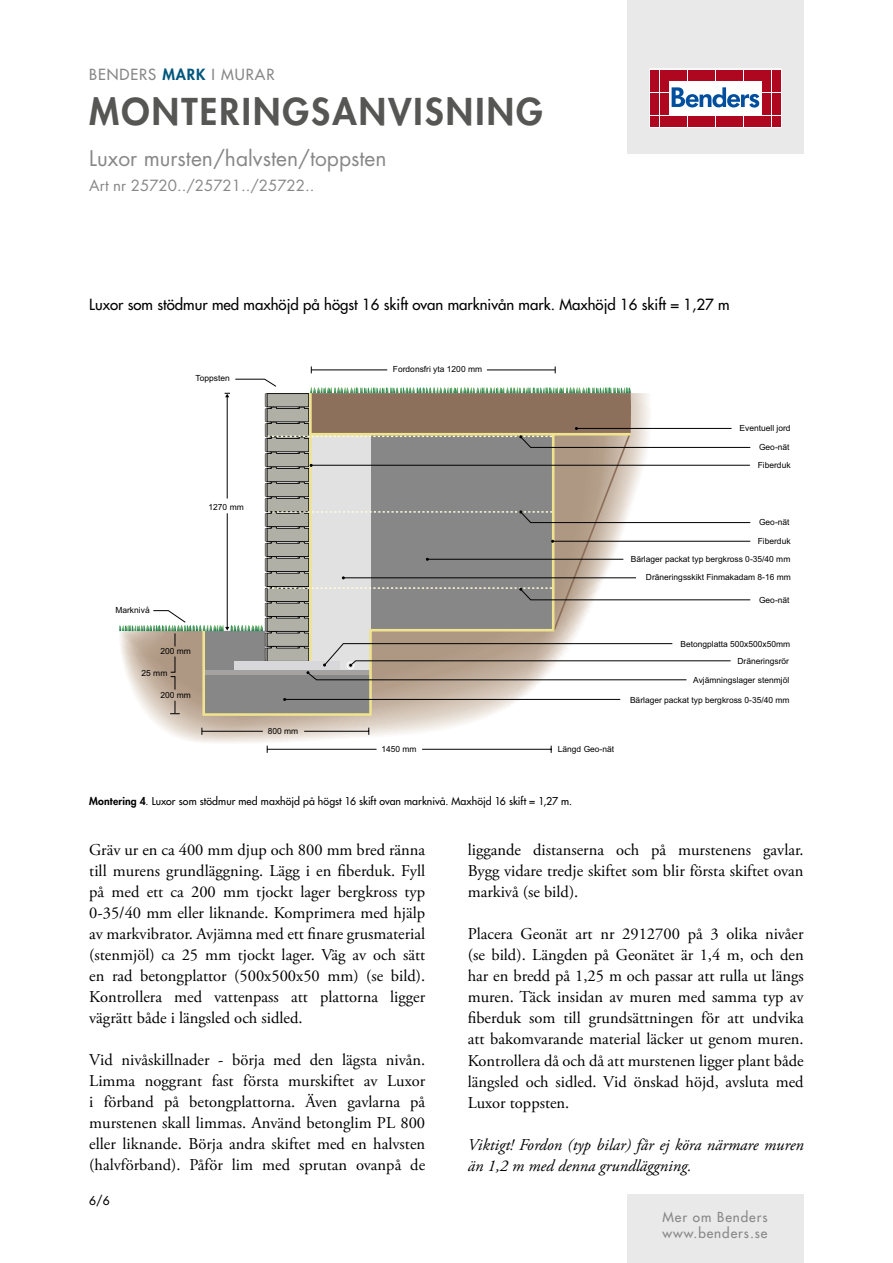
<style>
.page{position:relative;width:893px;height:1263px;background:#fff}
.page>*{position:absolute;margin:0;border:0;box-sizing:border-box;transform-origin:0 0}
.t1{font:800 36px "Futura Std";letter-spacing:.06em;color:#565655}
.t2{font:21px "Futura Std";color:#868786}
.t3{font:16.5px/21px "Adobe Garamond Pro";color:#000;text-align:justify}
.t4{font:italic 16.5px/21px "Adobe Garamond Pro";color:#000}
.t5{font:500 15px "Futura Std";color:#000}
.t6{font:15px "Futura Std";color:#868786}
.t7{font:500 15px "Futura Std";letter-spacing:.06em;color:#868786}
.t8{font:500 13.5px/16.2px "Futura Std";letter-spacing:.07em;color:#868786}
.t9{font:500 12px "Futura Std";color:#000}
.t10{font:500 10.5px "Futura Std";letter-spacing:.005em;color:#000}
.t11{font:8.4px/17.4px "Arial";color:#000;text-align:right}
.s1{font-weight:800;color:#00567b}
.s2{font-weight:800}
</style>
<div class="page">
<div style="left:627px;top:1195px;width:177px;height:68px;background:#e9e9e9"></div>
<div style="left:627px;top:0;width:177px;height:153px;background:#e9e9e9"></div>
<svg style="left:649px;top:69px;width:132px;height:59px;background:#eac2c8"></svg>
<div style="left:651px;top:70px;width:8px;height:10px;background:#ae071f"></div>
<div style="left:660px;top:70px;width:8px;height:10px;background:#ae071f"></div>
<div style="left:651px;top:81px;width:8px;height:11px;background:#ae071f"></div>
<div style="left:660px;top:81px;width:8px;height:11px;background:#ae071f"></div>
<div style="left:651px;top:93px;width:8px;height:10px;background:#ae071f"></div>
<div style="left:660px;top:93px;width:8px;height:10px;background:#ae071f"></div>
<div style="left:651px;top:104px;width:8px;height:11px;background:#ae071f"></div>
<div style="left:660px;top:104px;width:8px;height:11px;background:#ae071f"></div>
<div style="left:651px;top:116px;width:8px;height:10px;background:#ae071f"></div>
<div style="left:660px;top:116px;width:8px;height:10px;background:#ae071f"></div>
<div style="left:669px;top:70px;width:8px;height:10px;background:#ae071f"></div>
<div style="left:679px;top:70px;width:8px;height:10px;background:#ae071f"></div>
<div style="left:688px;top:70px;width:8px;height:10px;background:#ae071f"></div>
<div style="left:697px;top:70px;width:9px;height:10px;background:#ae071f"></div>
<div style="left:707px;top:70px;width:8px;height:10px;background:#ae071f"></div>
<div style="left:716px;top:70px;width:8px;height:10px;background:#ae071f"></div>
<div style="left:725px;top:70px;width:9px;height:10px;background:#ae071f"></div>
<div style="left:735px;top:70px;width:8px;height:10px;background:#ae071f"></div>
<div style="left:744px;top:70px;width:8px;height:10px;background:#ae071f"></div>
<div style="left:753px;top:70px;width:9px;height:10px;background:#ae071f"></div>
<div style="left:669px;top:116px;width:8px;height:10px;background:#ae071f"></div>
<div style="left:679px;top:116px;width:8px;height:10px;background:#ae071f"></div>
<div style="left:688px;top:116px;width:8px;height:10px;background:#ae071f"></div>
<div style="left:697px;top:116px;width:9px;height:10px;background:#ae071f"></div>
<div style="left:707px;top:116px;width:8px;height:10px;background:#ae071f"></div>
<div style="left:716px;top:116px;width:8px;height:10px;background:#ae071f"></div>
<div style="left:725px;top:116px;width:9px;height:10px;background:#ae071f"></div>
<div style="left:735px;top:116px;width:8px;height:10px;background:#ae071f"></div>
<div style="left:744px;top:116px;width:8px;height:10px;background:#ae071f"></div>
<div style="left:753px;top:116px;width:9px;height:10px;background:#ae071f"></div>
<div style="left:763px;top:70px;width:8px;height:10px;background:#ae071f"></div>
<div style="left:772px;top:70px;width:8px;height:10px;background:#ae071f"></div>
<div style="left:763px;top:81px;width:8px;height:11px;background:#ae071f"></div>
<div style="left:772px;top:81px;width:8px;height:11px;background:#ae071f"></div>
<div style="left:763px;top:93px;width:8px;height:10px;background:#ae071f"></div>
<div style="left:772px;top:93px;width:8px;height:10px;background:#ae071f"></div>
<div style="left:763px;top:104px;width:8px;height:11px;background:#ae071f"></div>
<div style="left:772px;top:104px;width:8px;height:11px;background:#ae071f"></div>
<div style="left:763px;top:116px;width:8px;height:10px;background:#ae071f"></div>
<div style="left:772px;top:116px;width:8px;height:10px;background:#ae071f"></div>
<svg style="left:672px;top:87px;width:87px;height:21px;background:#8fb1d4"></svg>
<svg style="left:148px;top:714px;width:335px;height:29px"></svg>
<hr style="left:202px;top:731px;width:61px;height:1px;background:#000">
<hr style="left:304px;top:731px;width:65px;height:1px;background:#000">
<hr style="left:268px;top:749px;width:108px;height:1px;background:#000">
<hr style="left:422px;top:749px;width:129px;height:1px;background:#000">
<svg style="left:119px;top:366px;width:632px;height:348px"></svg>
<p class="t7" style="left:89px;top:65px;width:187px">BENDERS <span class="s1">MARK</span> I MURAR</p>
<h1 class="t1" style="left:89px;top:89px;width:455px">MONTERINGSANVISNING</h1>
<p class="t2" style="left:89px;top:145px;width:299px">Luxor mursten/halvsten/toppsten</p>
<p class="t6" style="left:89px;top:176px;width:227px">Art nr 25720../25721../25722..</p>
<p class="t5" style="left:89px;top:295px;width:642px">Luxor som stödmur med maxhöjd på högst 16 skift ovan marknivån mark. Maxhöjd 16 skift = 1,27 m</p>
<p class="t11" style="left:196px;top:370px;width:36px">Toppsten</p>
<p class="t11" style="left:209px;top:498px;width:37px">1270 mm</p>
<p class="t11" style="left:115px;top:601px;width:36px">Marknivå</p>
<p class="t11" style="left:160px;top:643px;width:32px">200 mm</p>
<p class="t11" style="left:160px;top:687px;width:32px">200 mm</p>
<p class="t11" style="left:142px;top:665px;width:27px">25 mm</p>
<p class="t11" style="left:268px;top:722px;width:32px">800 mm</p>
<p class="t11" style="left:393px;top:361px;width:91px">Fordonsfri yta 1200 mm</p>
<p class="t11" style="left:381px;top:740px;width:37px">1450 mm</p>
<p class="t11" style="left:739px;top:419px;width:53px">Eventuell jord</p>
<p class="t11" style="left:759px;top:438px;width:32px">Geo-nät</p>
<p class="t11" style="left:758px;top:456px;width:34px">Fiberduk</p>
<p class="t11" style="left:759px;top:514px;width:32px">Geo-nät</p>
<p class="t11" style="left:758px;top:532px;width:34px">Fiberduk</p>
<p class="t11" style="left:631px;top:551px;width:162px">Bärlager packat typ bergkross 0-35/40 mm<br>Dräneringsskikt Finmakadam 8-16 mm</p>
<p class="t11" style="left:759px;top:591px;width:32px">Geo-nät</p>
<p class="t11" style="left:680px;top:636px;width:111px;line-height:16.8px">Betongplatta 500x500x50mm<br>Dräneringsrör</p>
<p class="t11" style="left:630px;top:691px;width:161px">Bärlager packat typ bergkross 0-35/40 mm</p>
<p class="t11" style="left:693px;top:671px;width:98px">Avjämningslager stenmjöl</p>
<p class="t11" style="left:558px;top:740px;width:58px">Längd Geo-nät</p>
<p class="t10" style="left:89px;top:794px;width:484px"><span class="s2">Montering 4</span>. Luxor som stödmur med maxhöjd på högst 16 skift ovan marknivå. Maxhöjd 16 skift = 1,27 m.</p>
<p class="t3" style="left:89px;top:840px;width:337px">Gräv ur en ca 400 mm djup och 800 mm bred ränna till murens grundläggning. Lägg i en fiberduk. Fyll på med ett ca 200 mm tjockt lager bergkross typ 0-35/40 mm eller liknande. Komprimera med hjälp av markvibrator. Avjämna med ett finare grusmaterial (stenmjöl) ca 25 mm tjockt lager. Väg av och sätt en rad betongplattor (500x500x50 mm) (se bild).<br>Kontrollera med vattenpass att plattorna ligger vägrätt både i längsled och sidled.</p>
<p class="t3" style="left:89px;top:1050px;width:337px">Vid nivåskillnader - börja med den lägsta nivån.<br>Limma noggrant fast första murskiftet av Luxor i förband på betongplattorna. Även gavlarna på murstenen skall limmas. Använd betonglim PL 800 eller liknande. Börja andra skiftet med en halvsten (halvförband). Påför lim med sprutan ovanpå de</p>
<p class="t3" style="left:468px;top:840px;width:337px">liggande distanserna och på murstenens gavlar.<br>Bygg vidare tredje skiftet som blir första skiftet ovan markivå (se bild).</p>
<p class="t3" style="left:468px;top:924px;width:337px">Placera Geonät art nr 2912700 på 3 olika nivåer (se bild). Längden på Geonätet är 1,4 m, och den har en bredd på 1,25 m och passar att rulla ut längs muren. Täck insidan av muren med samma typ av fiberduk som till grundsättningen för att undvika att bakomvarande material läcker ut genom muren.<br>Kontrollera då och då att murstenen ligger plant både längsled och sidled. Vid önskad höjd, avsluta med Luxor toppsten.</p>
<p class="t4" style="left:468px;top:1134px;width:337px">Viktigt! Fordon (typ bilar) får ej köra närmare muren än 1,2 m med denna grundläggning.</p>
<p class="t9" style="left:89px;top:1193px;width:22px">6/6</p>
<p class="t8" style="left:662px;top:1209px;width:107px">Mer om Benders www.benders.se</p>
</div>
